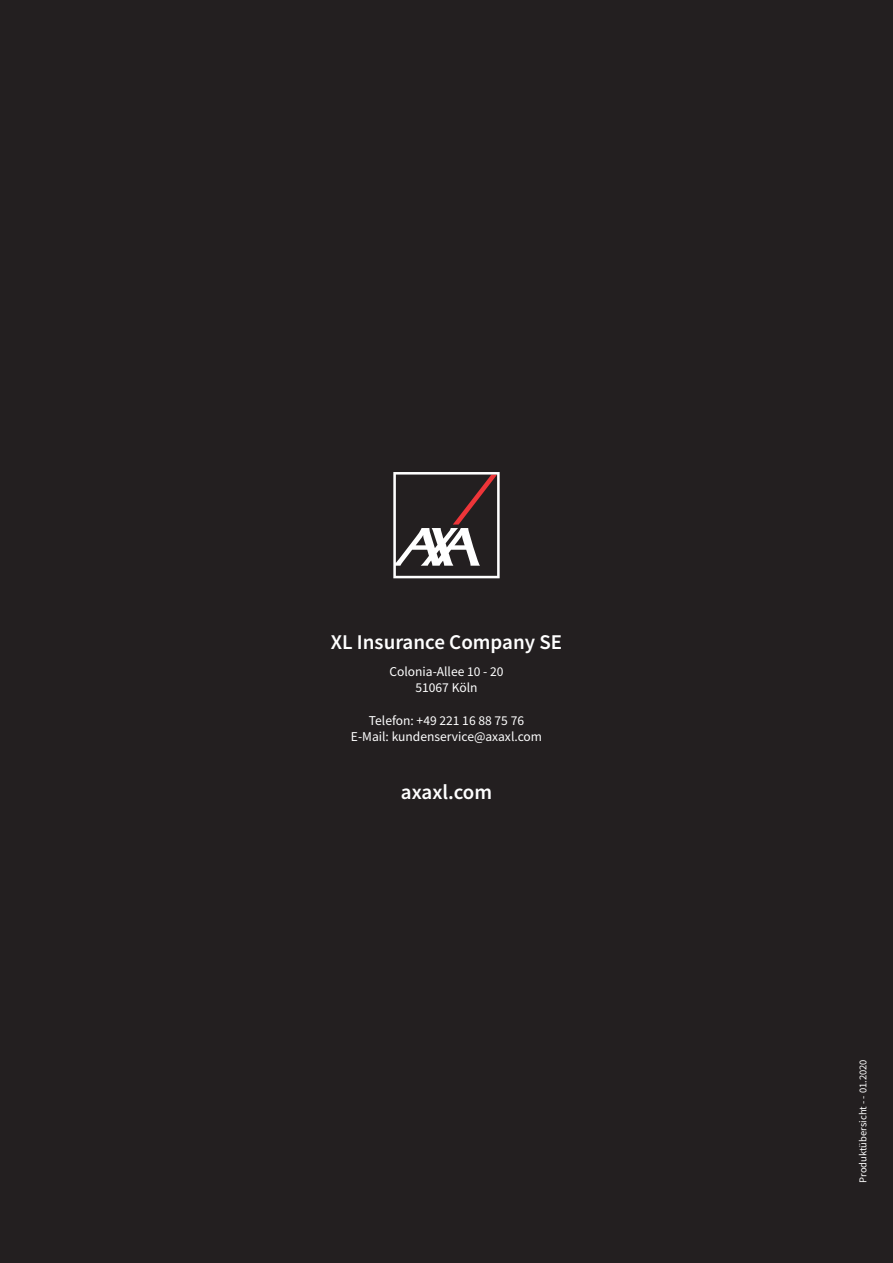
<style>
.page{position:relative;width:893px;height:1263px;background:#231f20}
.page>*{position:absolute;margin:0;border:0;box-sizing:border-box;transform-origin:0 0}
.website{font:600 21px "Source Sans Pro";color:#fff}
.contact{font:13.5px "Source Sans Pro";color:#fff}
.reference{font:10.5px "Source Sans Pro";color:#fff}
</style>
<div class="page">
<svg style="left:393px;top:472px;width:107px;height:106px"></svg>
<p class="website" style="left:331px;top:629px;width:233px">XL Insurance Company SE</p>
<p class="contact" style="left:389px;top:663px;width:116px">Colonia-Allee 10 - 20</p>
<p class="contact" style="left:415px;top:679px;width:64px">51067 Köln</p>
<p class="contact" style="left:369px;top:712px;width:157px">Telefon: +49 221 16 88 75 76</p>
<p class="contact" style="left:351px;top:728px;width:193px">E-Mail: kundenservice@axaxl.com</p>
<p class="website" style="left:401px;top:778px;width:93px">axaxl.com</p>
<p class="reference" style="left:856px;top:1183px;width:125px;rotate:-90deg">Produktübersicht - - 01.2020</p>
</div>
